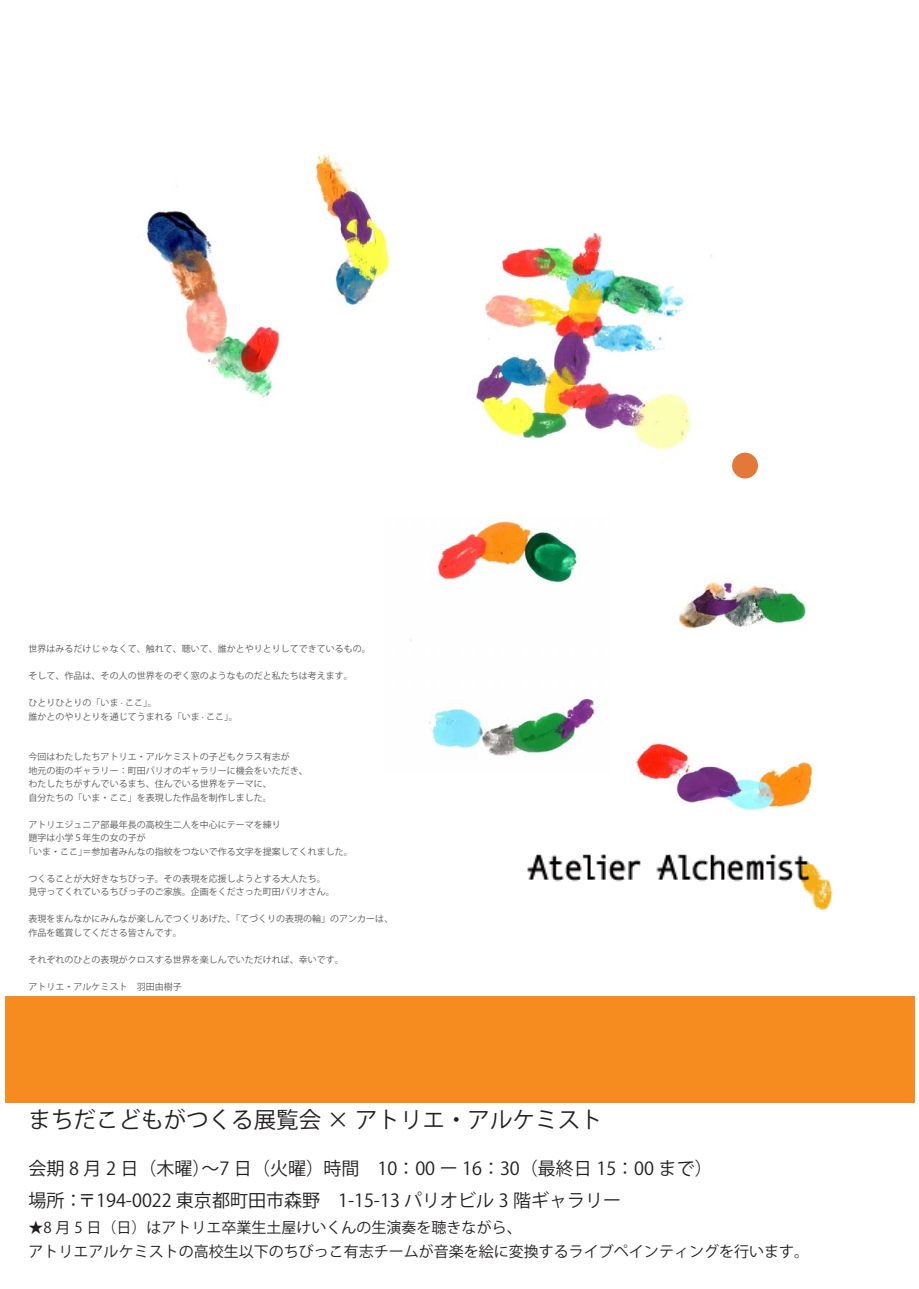
<style>
.page{position:relative;width:919px;height:1289px;background:#fff}
.page>*{position:absolute;margin:0;border:0;box-sizing:border-box;transform-origin:0 0}
.t1{font:22.5px "Koz Go Pro";color:#231f20}
.t2{font:18px/31.5px "Koz Go Pro";color:#231f20}
.t3{font:15px/24px "Koz Go Pro";color:#231f20}
.t4{font:9px/13.5px "Koz Go Pro";color:#57585a}
</style>
<div class="page">
<img style="left:146px;top:153px;width:244px;height:245px">
<img style="left:476px;top:231px;width:236px;height:220px">
<img style="left:410px;top:515px;width:185px;height:241px">
<img style="left:636px;top:582px;width:178px;height:229px">
<img style="left:527px;top:854px;width:305px;height:55px">
<div style="left:732px;top:452px;width:26px;height:26px;background:#e47838;border-radius:50%"></div>
<div style="left:5px;top:996px;width:909px;height:106px;background:#f68c1f"></div>
<p class="t4" style="left:29px;top:642px;width:344px">世界はみるだけじゃなくて、触れて、聴いて、誰かとやりとりしてできているもの。</p>
<p class="t4" style="left:29px;top:669px;width:326px">そして、作品は、その人の世界をのぞく窓のようなものだと私たちは考えます。</p>
<p class="t4" style="left:29px;top:696px;width:210px">ひとりひとりの「いま · ここ」。<br>誰かとのやりとりを通じてうまれる「いま · ここ」。</p>
<p class="t4" style="left:29px;top:750px;width:281px">今回はわたしたちアトリエ・アルケミストの子どもクラス有志が<br>地元の街のギャラリー：町田パリオのギャラリーに機会をいただき、わたしたちがすんでいるまち、住んでいる世界をテーマに、<br>自分たちの「いま・ここ」を表現した作品を制作しました。</p>
<p class="t4" style="left:29px;top:817px;width:254px">アトリエジュニア部最年長の高校生二人を中心にテーマを練り</p>
<p class="t4" style="left:29px;top:831px;width:118px">題字は小学５年生の女の子が</p>
<p class="t4" style="left:24px;top:844px;width:330px">「いま・ここ」＝参加者みんなの指紋をつないで作る文字を提案してくれました。</p>
<p class="t4" style="left:29px;top:871px;width:308px">つくることが大好きなちびっ子。その表現を応援しようとする大人たち。見守ってくれているちびっ子のご家族。企画をくださった町田パリオさん。</p>
<p class="t4" style="left:29px;top:912px;width:366px">表現をまんなかにみんなが楽しんでつくりあげた、「てづくりの表現の輪」のアンカーは、作品を鑑賞してくださる皆さんです。</p>
<p class="t4" style="left:29px;top:952px;width:317px">それぞれのひとの表現がクロスする世界を楽しんでいただければ、幸いです。</p>
<p class="t4" style="left:29px;top:979px;width:154px">アトリエ・アルケミスト　羽田由樹子</p>
<h1 class="t1" style="left:29px;top:1104px;width:575px">まちだこどもがつくる展覧会 × アトリエ・アルケミスト</h1>
<h2 class="t2" style="left:29px;top:1153px;width:685px">会期 8 月 2 日（木曜）～7 日（火曜）時間　10：00 ー 16：30（最終日 15：00 まで）場所：〒194-0022 東京都町田市森野　1-15-13 パリオビル 3 階ギャラリー</h2>
<h3 class="t3" style="left:29px;top:1215px;width:782px">★8 月 5 日（日）はアトリエ卒業生土屋けいくんの生演奏を聴きながら、<br>アトリエアルケミストの高校生以下のちびっこ有志チームが音楽を絵に変換するライブペインティングを行います。</h3>
</div>
